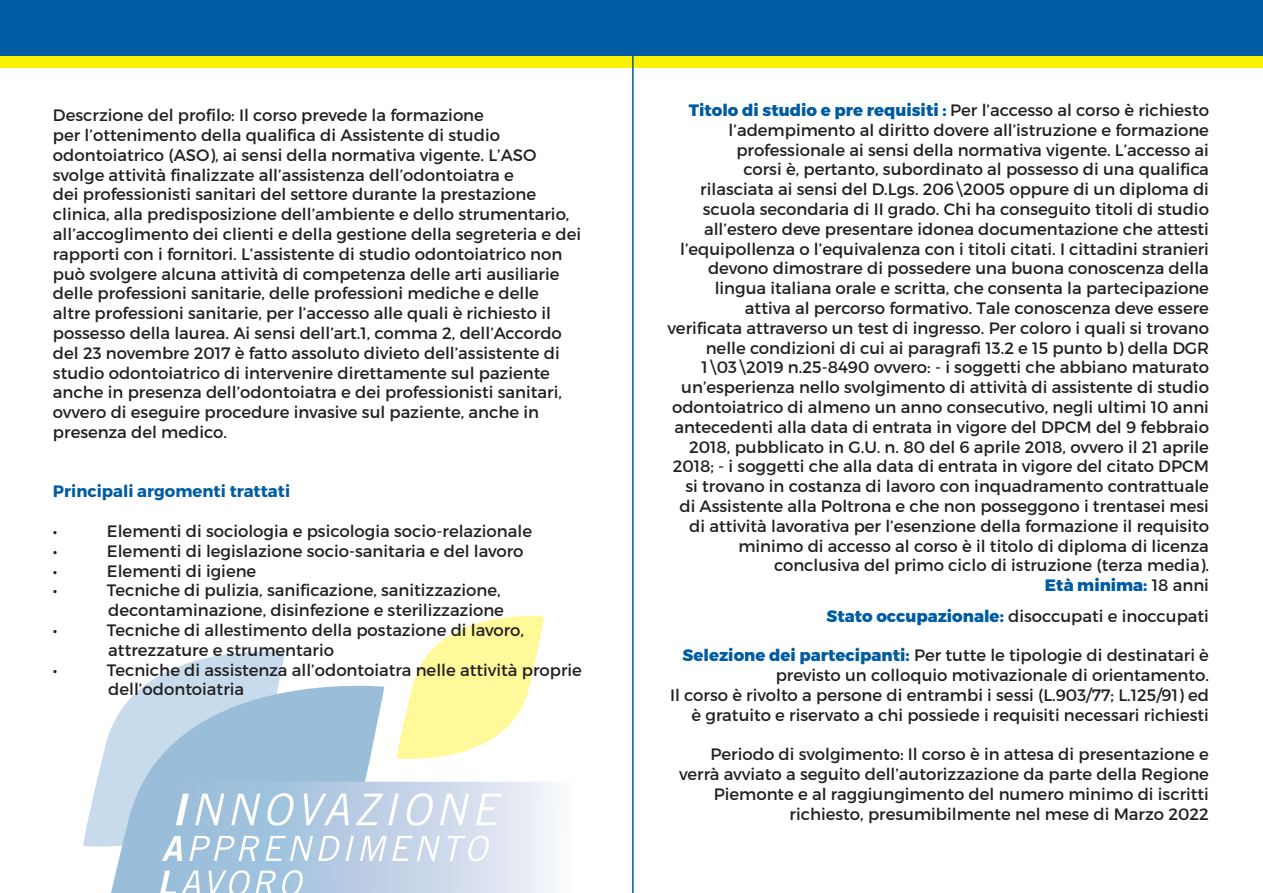
<style>
.page{position:relative;width:1263px;height:893px;background:#fff}
.page>*{position:absolute;margin:0;border:0;box-sizing:border-box;transform-origin:0 0}
.t1{font:16.5px/19.8px "Montserrat";color:#231f20;text-align:right}
.t2{font:700 16.5px "Montserrat";color:#005ca2}
.t3{font:800 16.5px "Montserrat";color:#005ca2}
.s1{font-weight:800;color:#005ca2}
.s2{font-weight:400;color:#231f20}
</style>
<div class="page">
<div style="left:0;top:51px;width:1263px;height:17px;background:#fef100"></div>
<div style="left:0;top:0;width:1263px;height:55px;background:#005ca2"></div>
<hr style="left:632px;top:0;width:2px;height:893px;background:#005ca2">
<svg style="left:83px;top:651px;width:202px;height:196px"></svg>
<svg style="left:396px;top:616px;width:148px;height:143px"></svg>
<svg style="left:90px;top:665px;width:294px;height:228px"></svg>
<svg style="left:164px;top:782px;width:390px;height:111px;background:#c4d5e8"></svg>
<svg style="left:162px;top:836px;width:20px;height:25px"></svg>
<svg style="left:189px;top:836px;width:165px;height:25px"></svg>
<svg style="left:360px;top:836px;width:80px;height:25px"></svg>
<svg style="left:447px;top:835px;width:43px;height:26px"></svg>
<svg style="left:176px;top:794px;width:13px;height:31px"></svg>
<svg style="left:195px;top:794px;width:29px;height:31px"></svg>
<svg style="left:231px;top:794px;width:29px;height:31px"></svg>
<svg style="left:266px;top:793px;width:29px;height:33px"></svg>
<svg style="left:304px;top:794px;width:45px;height:31px"></svg>
<svg style="left:356px;top:794px;width:43px;height:31px"></svg>
<svg style="left:405px;top:793px;width:29px;height:33px"></svg>
<svg style="left:440px;top:794px;width:29px;height:31px"></svg>
<svg style="left:476px;top:794px;width:26px;height:31px"></svg>
<svg style="left:160px;top:870px;width:40px;height:23px"></svg>
<svg style="left:209px;top:870px;width:95px;height:23px"></svg>
<p class="t1" style="left:53px;top:105px;width:530px;text-align:left">Descrzione del profilo: Il corso prevede la formazione<br>per l’ottenimento della qualifica di Assistente di studio odontoiatrico (ASO), ai sensi della normativa vigente. L’ASO svolge attività finalizzate all’assistenza dell’odontoiatra e<br>dei professionisti sanitari del settore durante la prestazione clinica, alla predisposizione dell’ambiente e dello strumentario, all’accoglimento dei clienti e della gestione della segreteria e dei rapporti con i fornitori. L’assistente di studio odontoiatrico non può svolgere alcuna attività di competenza delle arti ausiliarie delle professioni sanitarie, delle professioni mediche e delle<br>altre professioni sanitarie, per l’accesso alle quali è richiesto il possesso della laurea. Ai sensi dell’art.1, comma 2, dell’Accordo del 23 novembre 2017 è fatto assoluto divieto dell’assistente di studio odontoiatrico di intervenire direttamente sul paziente anche in presenza dell’odontoiatra e dei professionisti sanitari, ovvero di eseguire procedure invasive sul paziente, anche in presenza del medico.</p>
<p class="t2" style="left:53px;top:481px;width:239px">Principali argomenti trattati</p>
<p class="t1" style="left:53px;top:521px;width:6px">•</p>
<p class="t1" style="left:107px;top:521px;width:427px">Elementi di sociologia e psicologia socio-relazionale</p>
<p class="t1" style="left:53px;top:541px;width:6px">•</p>
<p class="t1" style="left:107px;top:541px;width:418px">Elementi di legislazione socio-sanitaria e del lavoro</p>
<p class="t1" style="left:53px;top:561px;width:6px">•</p>
<p class="t1" style="left:107px;top:561px;width:151px">Elementi di igiene</p>
<p class="t1" style="left:53px;top:581px;width:6px">•</p>
<p class="t1" style="left:107px;top:581px;width:395px">Tecniche di pulizia, sanificazione, sanitizzazione,</p>
<p class="t1" style="left:108px;top:600px;width:397px">decontaminazione, disinfezione e sterilizzazione</p>
<p class="t1" style="left:53px;top:620px;width:6px">•</p>
<p class="t1" style="left:107px;top:620px;width:419px">Tecniche di allestimento della postazione di lavoro,</p>
<p class="t1" style="left:108px;top:640px;width:227px">attrezzature e strumentario</p>
<p class="t1" style="left:53px;top:660px;width:6px">•</p>
<p class="t1" style="left:107px;top:660px;width:476px">Tecniche di assistenza all’odontoiatra nelle attività proprie</p>
<p class="t1" style="left:108px;top:680px;width:137px">dell’odontoiatria</p>
<p class="t1" style="left:668px;top:100px;width:543px"><span class="s1">Titolo di studio e pre requisiti :</span> Per l’accesso al corso è richiesto l’adempimento al diritto dovere all’istruzione e formazione professionale ai sensi della normativa vigente. L’accesso ai<br>corsi è, pertanto, subordinato al possesso di una qualifica rilasciata ai sensi del D.Lgs. 206\2005 oppure di un diploma di scuola secondaria di II grado. Chi ha conseguito titoli di studio all’estero deve presentare idonea documentazione che attesti l’equipollenza o l’equivalenza con i titoli citati. I cittadini stranieri devono dimostrare di possedere una buona conoscenza della lingua italiana orale e scritta, che consenta la partecipazione attiva al percorso formativo. Tale conoscenza deve essere verificata attraverso un test di ingresso. Per coloro i quali si trovano nelle condizioni di cui ai paragrafi 13.2 e 15 punto b) della DGR 1\03\2019 n.25-8490 ovvero: - i soggetti che abbiano maturato un’esperienza nello svolgimento di attività di assistente di studio odontoiatrico di almeno un anno consecutivo, negli ultimi 10 anni antecedenti alla data di entrata in vigore del DPCM del 9 febbraio 2018, pubblicato in G.U. n. 80 del 6 aprile 2018, ovvero il 21 aprile 2018; - i soggetti che alla data di entrata in vigore del citato DPCM si trovano in costanza di lavoro con inquadramento contrattuale di Assistente alla Poltrona e che non posseggono i trentasei mesi di attività lavorativa per l’esenzione della formazione il requisito minimo di accesso al corso è il titolo di diploma di licenza conclusiva del primo ciclo di istruzione (terza media).</p>
<p class="t3" style="left:1045px;top:575px;width:165px">Età minima: <span class="s2">18 anni</span></p>
<p class="t1" style="left:826px;top:606px;width:384px"><span class="s1">Stato occupazionale:</span> disoccupati e inoccupati</p>
<p class="t1" style="left:683px;top:645px;width:528px"><span class="s1">Selezione dei partecipanti:</span> Per tutte le tipologie di destinatari è previsto un colloquio motivazionale di orientamento.</p>
<p class="t1" style="left:670px;top:685px;width:540px">Il corso è rivolto a persone di entrambi i sessi (L.903/77; L.125/91) ed è gratuito e riservato a chi possiede i requisiti necessari richiesti</p>
<p class="t1" style="left:679px;top:744px;width:531px">Periodo di svolgimento: Il corso è in attesa di presentazione e verrà avviato a seguito dell’autorizzazione da parte della Regione Piemonte e al raggiungimento del numero minimo di iscritti richiesto, presumibilmente nel mese di Marzo 2022</p>
</div>
